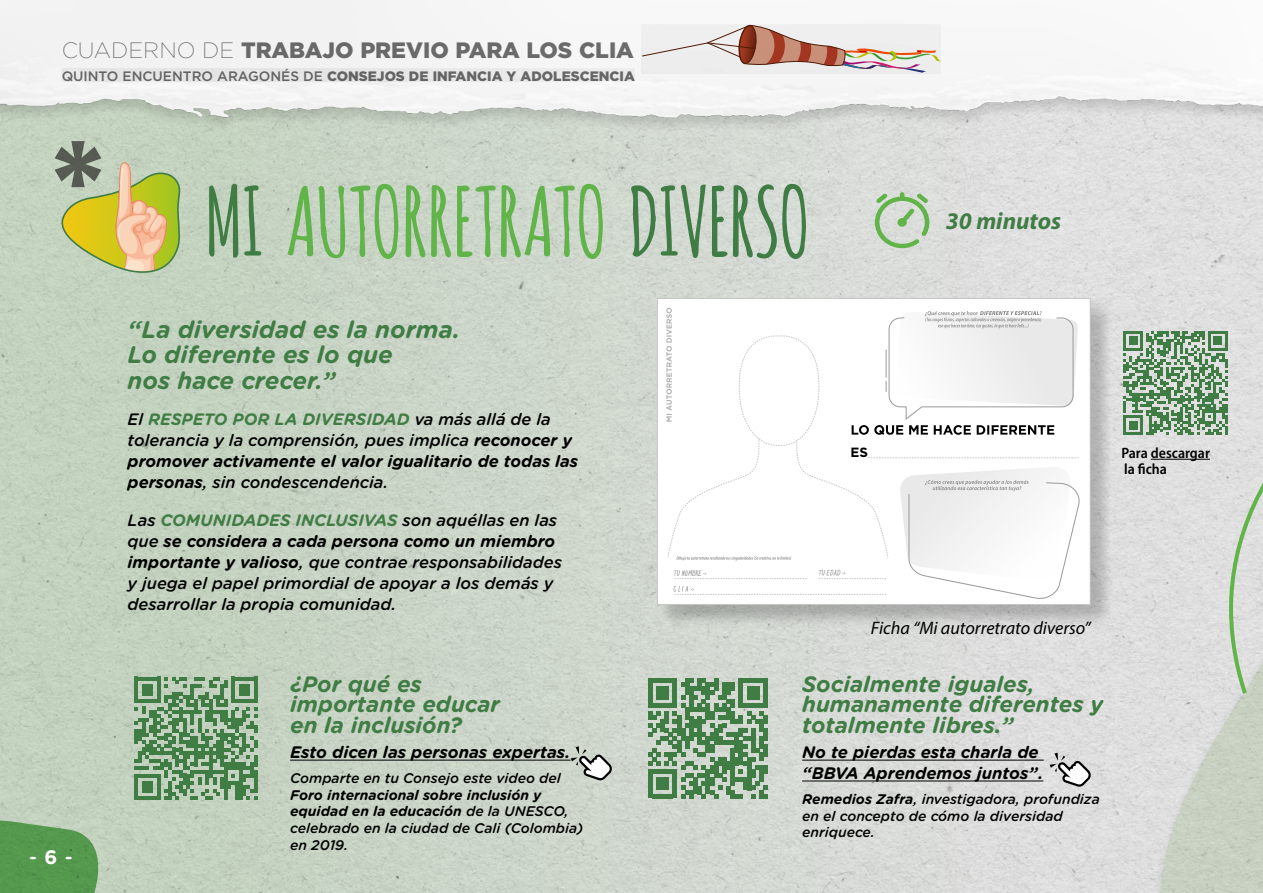
<style>
.page{position:relative;width:1263px;height:893px;background:#fff}
.page>*{position:absolute;margin:0;border:0;box-sizing:border-box;transform-origin:0 0}
.t1{font:900 126.9px "Gotham";color:#706f6f}
.t2{font:700 93.75px "Amatic SC";letter-spacing:-.02em;color:#61b449}
.t3{font:italic 700 24px/25.5px "Gotham Rnd";color:#407d45}
.t4{font:italic 700 24px "Myriad Pro";color:#407d45}
.t5{font:italic 700 22.35px/20.9px "Gotham Rnd";color:#407d45}
.t6{font:900 22.2px "Gotham";color:#706f6f}
.t7{font:500 19.5px "Gotham Rnd";color:#fff}
.t8{font:italic 18.15px "Myriad Pro";color:#000}
.t9{font:italic 700 16.65px/20.9px "Gotham Rnd";color:#000}
.t10{font:italic 500 16.5px/21px "Gotham Rnd";color:#000}
.t11{font:600 semi-condensed 15px/16.5px "Myriad Pro";color:#000}
.t12{font:italic 500 13.95px/16.6px "Gotham Rnd";color:#000}
.t13{font:900 13.65px "Gotham";color:#706f6f}
.t14{font:700 13.35px "Gotham";color:#000}
.s1{font-weight:200}
.s2{font-weight:500}
.s3{color:#407d45}
.s4{font-weight:700}
.s5{font-weight:700;color:#407d45}
</style>
<div class="page">
<div style="left:1042px;top:158px;width:92px;height:735px;background:#dfdfdf"></div>
<div style="left:0;top:81px;width:1042px;height:812px;background:linear-gradient(to right,#becfba,#dcdddc)"></div>
<svg style="left:60px;top:162px;width:123px;height:112px;background:#cdc779"></svg>
<svg style="left:1134px;top:158px;width:129px;height:735px;background:#d7dad5"></svg>
<svg style="left:875px;top:192px;width:54px;height:56px;background:#b6d0af"></svg>
<hr style="left:290px;top:760px;width:281px;height:1px;background:#000">
<svg style="left:134px;top:677px;width:123px;height:123px;background:#79a27a"></svg>
<hr style="left:802px;top:760px;width:242px;height:1px;background:#000">
<hr style="left:802px;top:781px;width:241px;height:1px;background:#000">
<svg style="left:648px;top:678px;width:120px;height:120px;background:#79a17c"></svg>
<svg style="left:1123px;top:331px;width:140px;height:367px;background:#c9d1c9"></svg>
<hr style="left:1151px;top:459px;width:59px;height:1px;background:#000">
<svg style="left:571px;top:746px;width:41px;height:35px"></svg>
<svg style="left:1050px;top:753px;width:41px;height:34px"></svg>
<div style="left:658px;top:299px;width:456px;height:330px;background:#000;opacity:.22"></div>
<div style="left:657px;top:298px;width:433px;height:306px;background:#fff"></div>
<svg style="left:666px;top:308px;width:414px;height:291px"></svg>
<div style="left:657px;top:298px;width:434px;height:307px;border:1px solid #c6c6c6"></div>
<svg style="left:0;top:813px;width:101px;height:80px;background:#6ca565"></svg>
<img style="left:0;top:134px;width:1263px;height:24px">
<div style="left:0;top:0;width:1263px;height:134px;background:#000;opacity:.13"></div>
<svg style="left:641px;top:24px;width:300px;height:49px"></svg>
<h3 class="t6" style="left:61px;top:35px;width:574px"><span class="s1">CUADERNO DE</span> TRABAJO PREVIO PARA LOS CLIA</h3>
<p class="t13" style="left:61px;top:67px;width:575px"><span class="s2">QUINTO ENCUENTRO ARAGONÉS DE</span> CONSEJOS DE INFANCIA Y ADOLESCENCIA</p>
<h1 class="t1" style="left:51px;top:98px;width:55px">*</h1>
<h2 class="t2" style="left:204px;top:155px;width:608px"><span class="s3">MI</span> AUTORRETRATO <span class="s3">DIVERSO</span></h2>
<h3 class="t4" style="left:946px;top:206px;width:117px">30 minutos</h3>
<p class="t7" style="left:29px;top:843px;width:45px">- <span class="s4">6</span> -</p>
<h3 class="t3" style="left:128px;top:316px;width:334px">“La diversidad es la norma.<br>Lo diferente es lo que<br>nos hace crecer.”</h3>
<p class="t10" style="left:128px;top:408px;width:452px">El <span class="s5">RESPETO POR LA DIVERSIDAD</span> va más allá de la tolerancia y la comprensión, pues implica <span class="s4">reconocer y promover activamente el valor igualitario de todas las personas</span>, sin condescendencia.</p>
<p class="t10" style="left:128px;top:509px;width:436px">Las <span class="s5">COMUNIDADES INCLUSIVAS</span> son aquéllas en las que <span class="s4">se considera a cada persona como un miembro importante y valioso</span>, que contrae responsabilidades y juega el papel primordial de apoyar a los demás y desarrollar la propia comunidad.</p>
<h3 class="t5" style="left:290px;top:672px;width:211px">¿Por qué es importante educar en la inclusión?</h3>
<p class="t9" style="left:290px;top:741px;width:282px">Esto dicen las personas expertas.</p>
<p class="t12" style="left:290px;top:769px;width:272px">Comparte en tu Consejo este video del</p>
<p class="t12" style="left:290px;top:786px;width:295px"><span class="s4">Foro internacional sobre inclusión y equidad en la educación</span> de la UNESCO, celebrado en la ciudad de Cali (Colombia) en 2019.</p>
<p class="t14" style="left:850px;top:443px;width:19px">ES</p>
<p class="t11" style="left:1121px;top:444px;width:90px">Para descargar la ficha</p>
<p class="t8" style="left:871px;top:617px;width:221px">Ficha “Mi autorretrato diverso”</p>
<h3 class="t5" style="left:802px;top:672px;width:303px">Socialmente iguales, humanamente diferentes y totalmente libres.”</h3>
<p class="t9" style="left:802px;top:741px;width:243px">No te pierdas esta charla de “BBVA Aprendemos juntos”.</p>
<p class="t12" style="left:802px;top:790px;width:299px"><span class="s4">Remedios Zafra</span>, investigadora, profundiza en el concepto de cómo la diversidad enriquece.</p>
</div>
